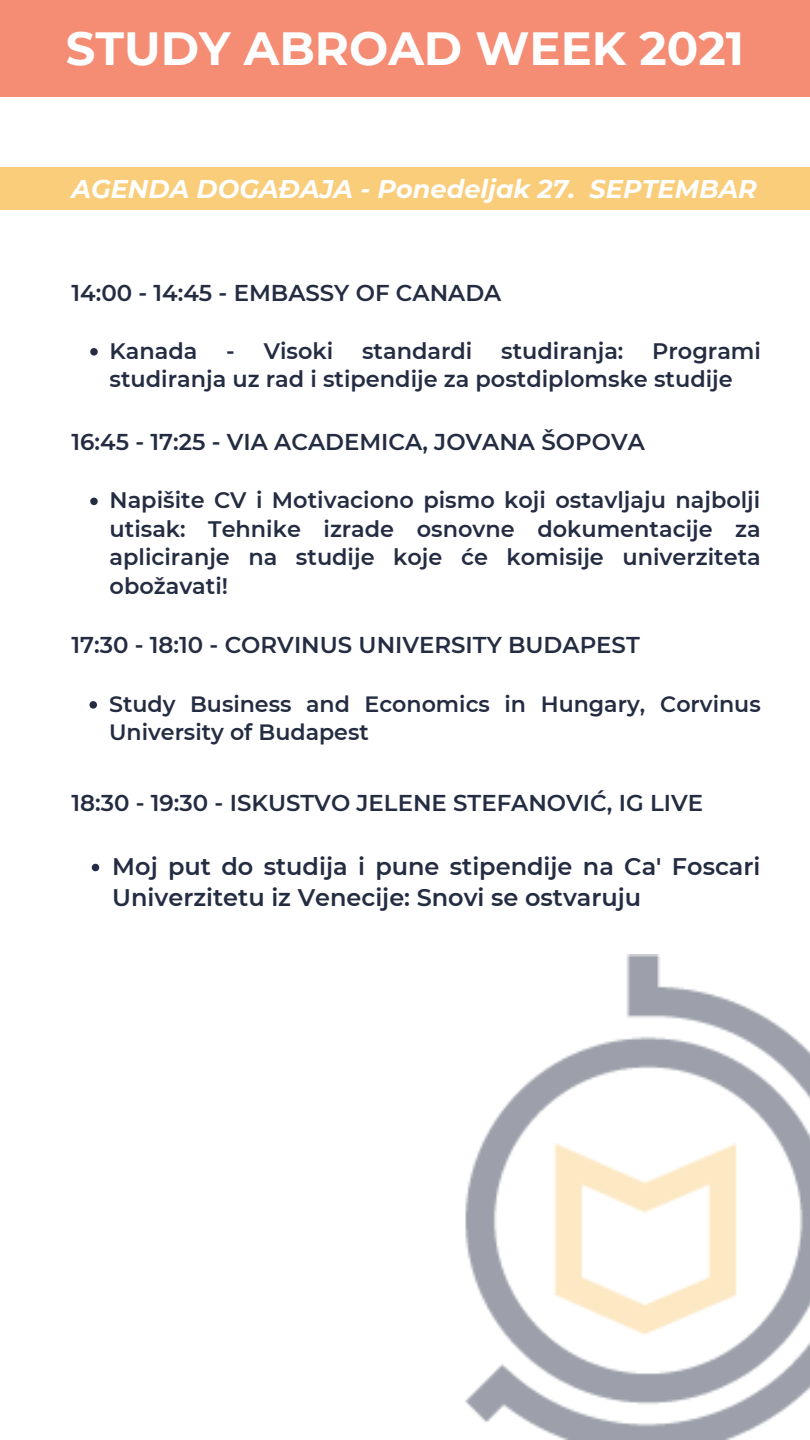
<style>
.page{position:relative;width:810px;height:1440px;background:#fff}
.page>*{position:absolute;margin:0;border:0;box-sizing:border-box;transform-origin:0 0}
.t1{font:700 46.5px "Montserrat";color:#fefefe}
.t2{font:italic 700 25.6px "Montserrat";color:#fefefe}
.t3{font:600 24px/30.8px "Montserrat";color:#242c42}
.t4{font:600 22.9px "Montserrat";color:#242c42}
.t5{font:600 22.4px/28.5px "Montserrat";color:#242c42}
.t6{font:600 22.1px/28.5px "Montserrat";color:#242c42}
</style>
<div class="page">
<img style="left:465px;top:954px;width:345px;height:486px">
<div style="left:0;top:167px;width:810px;height:43px;background:#f9cd7a"></div>
<div style="left:0;top:0;width:810px;height:97px;background:#f58c74"></div>
<svg style="left:90px;top:348px;width:8px;height:8px"></svg>
<svg style="left:89px;top:701px;width:8px;height:8px"></svg>
<svg style="left:92px;top:864px;width:7px;height:7px"></svg>
<svg style="left:90px;top:498px;width:8px;height:7px"></svg>
<p class="t1" style="left:66px;top:20px;width:680px">STUDY ABROAD WEEK 2021</p>
<p class="t2" style="left:71px;top:173px;width:687px">AGENDA DOGAĐAJA - Ponedeljak 27. SEPTEMBAR</p>
<p class="t4" style="left:71px;top:279px;width:431px">14:00 - 14:45 - EMBASSY OF CANADA</p>
<p class="t5" style="left:110px;top:336px;width:653px;text-indent:543px">Programi studiranja uz rad i stipendije za postdiplomske studije</p>
<p class="t5" style="left:110px;top:336px;width:89px">Kanada</p>
<p class="t5" style="left:226px;top:336px;width:108px">- Visoki</p>
<p class="t5" style="left:362px;top:336px;width:112px">standardi</p>
<p class="t5" style="left:501px;top:336px;width:124px">studiranja:</p>
<p class="t4" style="left:71px;top:428px;width:575px">16:45 - 17:25 - VIA ACADEMICA, JOVANA ŠOPOVA</p>
<p class="t5" style="left:110px;top:486px;width:653px;text-align:justify">Napišite CV i Motivaciono pismo koji ostavljaju najbolji utisak: Tehnike izrade osnovne dokumentacije za apliciranje na studije koje će komisije univerziteta obožavati!</p>
<p class="t4" style="left:71px;top:631px;width:570px">17:30 - 18:10 - CORVINUS UNIVERSITY BUDAPEST</p>
<p class="t6" style="left:109px;top:689px;width:653px">Study Business and Economics in Hungary, Corvinus<br>University of Budapest</p>
<p class="t4" style="left:71px;top:788px;width:633px">18:30 - 19:30 - ISKUSTVO JELENE STEFANOVIĆ, IG LIVE</p>
<p class="t3" style="left:112px;top:851px;width:650px">Moj put do studija i pune stipendije na Ca' Foscari<br>Univerzitetu iz Venecije: Snovi se ostvaruju</p>
</div>
